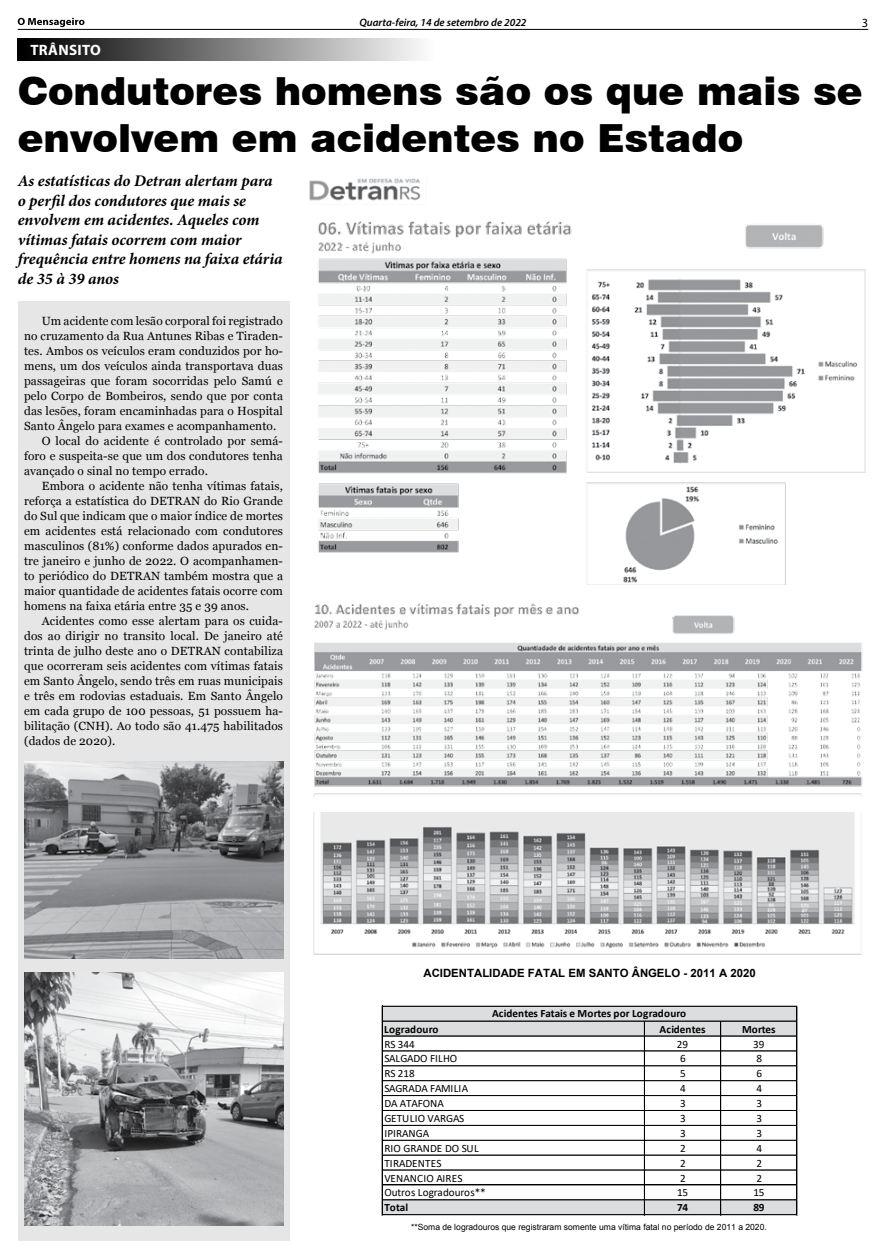
<style>
.page{position:relative;width:886px;height:1258px;background:#fff}
.page>*{position:absolute;margin:0;border:0;box-sizing:border-box;transform-origin:0 0}
.t1{font:900 38.75px/46.5px "Swiss 721 BT";color:#000}
.t2{font:italic 700 16.25px/19.5px "Minion Pro";letter-spacing:-.005em;color:#000}
.t3{font:700 15px "Myriad Pro";letter-spacing:.02em;color:#fff}
.t4{font:12.5px "Myriad Pro";color:#000}
.t5{font:11.88px "Georgia";letter-spacing:.01em;color:#000}
.t6{font:700 11.38px "Arial";color:#000}
.t7{font:11.12px "Calibri";letter-spacing:-.005em;color:#000}
.t8{font:700 11.12px "Calibri";letter-spacing:.005em;color:#000}
.t9{font:italic 600 10.75px "Myriad Pro";color:#000}
.t10{font:8.5px "Arial";letter-spacing:.005em;color:#000}
</style>
<div class="page">
<svg style="left:18px;top:18px;width:66px;height:9px"></svg>
<hr style="left:18px;top:29px;width:850px;height:1px;background:#000">
<div style="left:18px;top:301px;width:271px;height:939px;background:#e6e6e6"></div>
<div style="left:18px;top:38px;width:416px;height:22px;background:linear-gradient(to right,#000,#fcfcfc)"></div>
<div style="left:382px;top:1006px;width:415px;height:30px;background:#dcddde"></div>
<div style="left:382px;top:1199px;width:415px;height:16px;background:#dcddde"></div>
<hr style="left:382px;top:1006px;width:415px;height:1px;background:#000">
<hr style="left:382px;top:1021px;width:415px;height:1px;background:#000">
<hr style="left:382px;top:1036px;width:415px;height:1px;background:#000">
<hr style="left:382px;top:1051px;width:415px;height:1px;background:#000">
<hr style="left:382px;top:1065px;width:415px;height:1px;background:#000">
<hr style="left:382px;top:1080px;width:415px;height:1px;background:#000">
<hr style="left:382px;top:1095px;width:415px;height:1px;background:#000">
<hr style="left:382px;top:1110px;width:415px;height:1px;background:#000">
<hr style="left:382px;top:1125px;width:415px;height:1px;background:#000">
<hr style="left:382px;top:1140px;width:415px;height:1px;background:#000">
<hr style="left:382px;top:1155px;width:415px;height:1px;background:#000">
<hr style="left:382px;top:1170px;width:415px;height:1px;background:#000">
<hr style="left:382px;top:1185px;width:415px;height:1px;background:#000">
<hr style="left:382px;top:1199px;width:415px;height:1px;background:#000">
<hr style="left:382px;top:1214px;width:415px;height:1px;background:#000">
<hr style="left:382px;top:1006px;width:1px;height:209px;background:#000">
<hr style="left:644px;top:1021px;width:1px;height:194px;background:#000">
<hr style="left:720px;top:1021px;width:1px;height:194px;background:#000">
<hr style="left:796px;top:1006px;width:1px;height:209px;background:#000">
<img style="left:309px;top:178px;width:556px;height:407px">
<img style="left:24px;top:761px;width:259px;height:198px">
<img style="left:24px;top:973px;width:259px;height:252px">
<img style="left:313px;top:603px;width:550px;height:193px">
<img style="left:313px;top:812px;width:549px;height:143px">
<p class="t3" style="left:30px;top:40px;width:72px">TRÂNSITO</p>
<p class="t9" style="left:359px;top:15px;width:169px">Quarta-feira, 14 de setembro de 2022</p>
<p class="t4" style="left:862px;top:15px;width:8px">3</p>
<h1 class="t1" style="left:18px;top:68px;width:846px">Condutores homens são os que mais se envolvem em acidentes no Estado</h1>
<h2 class="t2" style="left:18px;top:171px;width:266px">As estatísticas do Detran alertam para o perfil dos condutores que mais se envolvem em acidentes. Aqueles com vítimas fatais ocorrem com maior frequência entre homens na faixa etária de 35 à 39 anos</h2>
<p class="t5" style="left:42px;top:313px;width:243px">Um acidente com lesão corporal foi registrado</p>
<p class="t5" style="left:24px;top:328px;width:260px">no cruzamento da Rua Antunes Ribas e Tiraden-</p>
<p class="t5" style="left:24px;top:343px;width:260px">tes. Ambos os veículos eram conduzidos por ho-</p>
<p class="t5" style="left:24px;top:358px;width:260px">mens, um dos veículos ainda transportava duas</p>
<p class="t5" style="left:24px;top:373px;width:260px">passageiras que foram socorridas pelo Samú e</p>
<p class="t5" style="left:24px;top:388px;width:260px">pelo Corpo de Bombeiros, sendo que por conta</p>
<p class="t5" style="left:24px;top:403px;width:260px">das lesões, foram encaminhadas para o Hospital</p>
<p class="t5" style="left:24px;top:418px;width:254px">Santo Ângelo para exames e acompanhamento.</p>
<p class="t5" style="left:42px;top:433px;width:243px">O local do acidente é controlado por semá-</p>
<p class="t5" style="left:24px;top:448px;width:260px">foro e suspeita-se que um dos condutores tenha</p>
<p class="t5" style="left:24px;top:463px;width:185px">avançado o sinal no tempo errado.</p>
<p class="t5" style="left:42px;top:478px;width:243px">Embora o acidente não tenha vítimas fatais,</p>
<p class="t5" style="left:24px;top:493px;width:260px">reforça a estatística do DETRAN do Rio Grande</p>
<p class="t5" style="left:24px;top:508px;width:260px">do Sul que indicam que o maior índice de mortes</p>
<p class="t5" style="left:24px;top:523px;width:260px">em acidentes está relacionado com condutores</p>
<p class="t5" style="left:24px;top:538px;width:260px">masculinos (81%) conforme dados apurados en-</p>
<p class="t5" style="left:24px;top:553px;width:260px">tre janeiro e junho de 2022. O acompanhamen-</p>
<p class="t5" style="left:24px;top:568px;width:260px">to periódico do DETRAN também mostra que a</p>
<p class="t5" style="left:24px;top:583px;width:260px">maior quantidade de acidentes fatais ocorre com</p>
<p class="t5" style="left:24px;top:598px;width:226px">homens na faixa etária entre 35 e 39 anos.</p>
<p class="t5" style="left:42px;top:613px;width:243px">Acidentes como esse alertam para os cuida-</p>
<p class="t5" style="left:24px;top:628px;width:260px">dos ao dirigir no transito local. De janeiro até</p>
<p class="t5" style="left:24px;top:643px;width:260px">trinta de julho deste ano o DETRAN contabiliza</p>
<p class="t5" style="left:24px;top:658px;width:260px">que ocorreram seis acidentes com vítimas fatais</p>
<p class="t5" style="left:24px;top:673px;width:260px">em Santo Ângelo, sendo três em ruas municipais</p>
<p class="t5" style="left:24px;top:688px;width:260px">e três em rodovias estaduais. Em Santo Ângelo</p>
<p class="t5" style="left:24px;top:703px;width:260px">em cada grupo de 100 pessoas, 51 possuem ha-</p>
<p class="t5" style="left:24px;top:718px;width:260px">bilitação (CNH). Ao todo são 41.475 habilitados</p>
<p class="t5" style="left:24px;top:733px;width:93px">(dados de 2020).</p>
<p class="t6" style="left:423px;top:966px;width:334px">ACIDENTALIDADE FATAL EM SANTO ÂNGELO - 2011 A 2020</p>
<p class="t8" style="left:492px;top:1005px;width:196px">Acidentes Fatais e Mortes por Logradouro</p>
<p class="t8" style="left:384px;top:1021px;width:56px">Logradouro</p>
<p class="t8" style="left:659px;top:1021px;width:47px">Acidentes</p>
<p class="t8" style="left:742px;top:1021px;width:35px">Mortes</p>
<p class="t7" style="left:384px;top:1036px;width:32px">RS 344</p>
<p class="t7" style="left:677px;top:1036px;width:13px">29</p>
<p class="t7" style="left:753px;top:1036px;width:13px">39</p>
<p class="t7" style="left:384px;top:1051px;width:74px">SALGADO FILHO</p>
<p class="t7" style="left:680px;top:1051px;width:7px">6</p>
<p class="t7" style="left:756px;top:1051px;width:7px">8</p>
<p class="t7" style="left:384px;top:1066px;width:32px">RS 218</p>
<p class="t7" style="left:680px;top:1066px;width:7px">5</p>
<p class="t7" style="left:756px;top:1066px;width:7px">6</p>
<p class="t7" style="left:384px;top:1081px;width:85px">SAGRADA FAMILIA</p>
<p class="t7" style="left:680px;top:1081px;width:7px">4</p>
<p class="t7" style="left:756px;top:1081px;width:7px">4</p>
<p class="t7" style="left:384px;top:1096px;width:61px">DA ATAFONA</p>
<p class="t7" style="left:680px;top:1096px;width:7px">3</p>
<p class="t7" style="left:756px;top:1096px;width:7px">3</p>
<p class="t7" style="left:384px;top:1110px;width:81px">GETULIO VARGAS</p>
<p class="t7" style="left:680px;top:1110px;width:7px">3</p>
<p class="t7" style="left:756px;top:1110px;width:7px">3</p>
<p class="t7" style="left:384px;top:1125px;width:46px">IPIRANGA</p>
<p class="t7" style="left:680px;top:1125px;width:7px">3</p>
<p class="t7" style="left:756px;top:1125px;width:7px">3</p>
<p class="t7" style="left:384px;top:1140px;width:96px">RIO GRANDE DO SUL</p>
<p class="t7" style="left:680px;top:1140px;width:7px">2</p>
<p class="t7" style="left:756px;top:1140px;width:7px">4</p>
<p class="t7" style="left:384px;top:1155px;width:59px">TIRADENTES</p>
<p class="t7" style="left:680px;top:1155px;width:7px">2</p>
<p class="t7" style="left:756px;top:1155px;width:7px">2</p>
<p class="t7" style="left:384px;top:1170px;width:80px">VENANCIO AIRES</p>
<p class="t7" style="left:680px;top:1170px;width:7px">2</p>
<p class="t7" style="left:756px;top:1170px;width:7px">2</p>
<p class="t7" style="left:384px;top:1185px;width:103px">Outros Logradouros**</p>
<p class="t7" style="left:677px;top:1185px;width:13px">15</p>
<p class="t7" style="left:753px;top:1185px;width:13px">15</p>
<p class="t8" style="left:384px;top:1200px;width:25px">Total</p>
<p class="t8" style="left:677px;top:1200px;width:13px">74</p>
<p class="t8" style="left:753px;top:1200px;width:13px">89</p>
<p class="t10" style="left:411px;top:1221px;width:357px">**Soma de logradouros que registraram somente uma vítima fatal no período de 2011 a 2020.</p>
</div>
